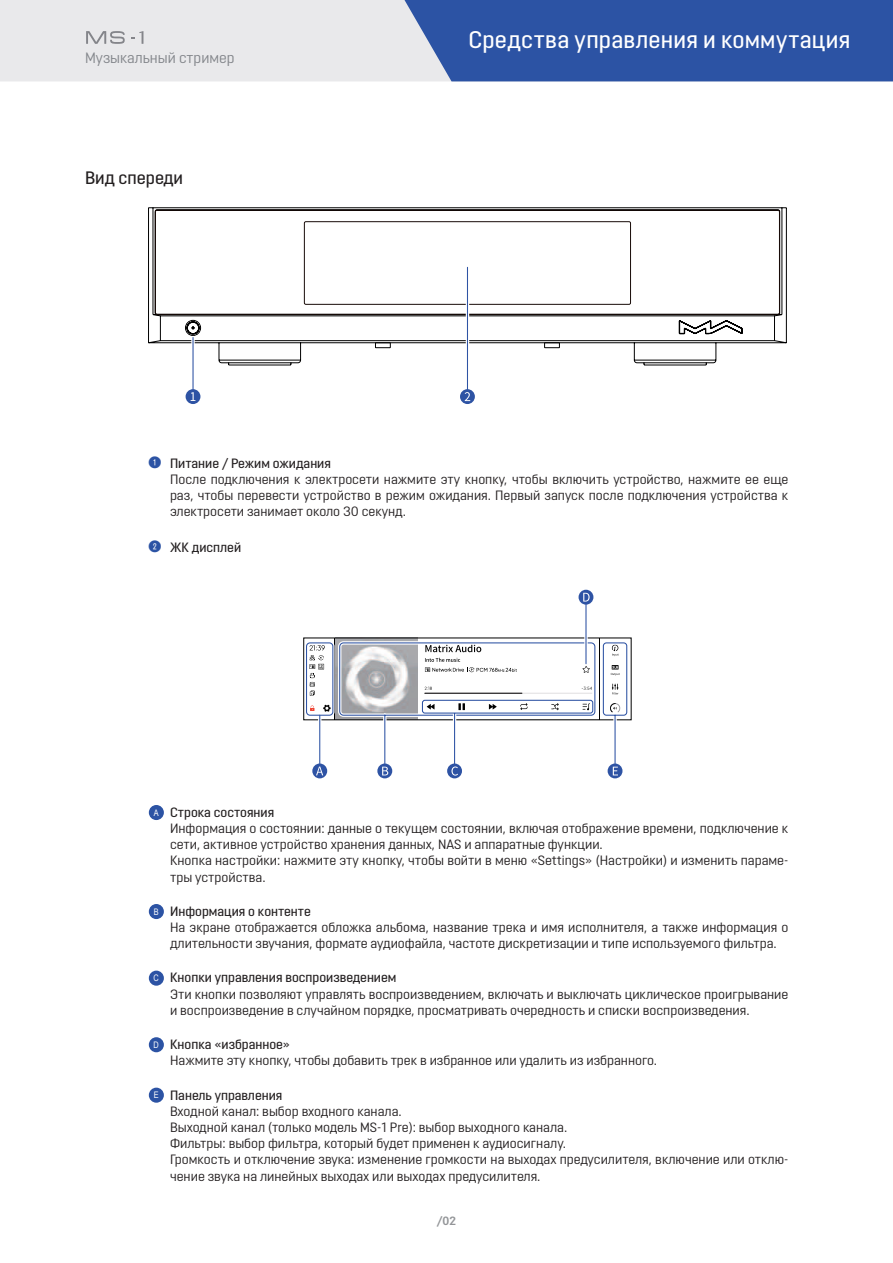
<style>
.page{position:relative;width:893px;height:1263px;background:#fff}
.page>*{position:absolute;margin:0;border:0;box-sizing:border-box;transform-origin:0 0}
.t1{font:500 24px "Opinion Pro";letter-spacing:.015em;color:#fff}
.t2{font:500 18px "Opinion Pro";color:#231f20}
.t3{font:15px "Opinion Pro";color:#83868b}
.t4{font:13.5px/16.2px "Opinion Pro";color:#231f20}
.t5{font:500 13.5px "Opinion Pro";color:#231f20}
.t6{font:700 12px "Opinion Pro";color:#939598}
.s1{font-family:"Circled Numbers";font-size:16.5px;color:#2c53a4}
.s2{font-weight:500}
.s3{font-family:"Circled Numbers";font-weight:400;font-size:16.5px;color:#2c53a4}
.s4{font-family:"Arial Narrow";font-size:9px;color:#fff}
</style>
<div class="page">
<div style="left:0;top:0;width:893px;height:81px;background:#e9e9eb"></div>
<div style="left:404px;top:0;width:489px;height:81px;background:#2c53a4"></div>
<svg style="left:86px;top:31px;width:39px;height:13px"></svg>
<svg style="left:131px;top:31px;width:12px;height:13px"></svg>
<svg style="left:148px;top:207px;width:639px;height:159px"></svg>
<svg style="left:678px;top:319px;width:65px;height:16px"></svg>
<svg style="left:155px;top:209px;width:625px;height:106px"></svg>
<svg style="left:375px;top:342px;width:185px;height:7px"></svg>
<hr style="left:191px;top:337px;width:4px;height:57px;background:#fff">
<hr style="left:192px;top:337px;width:2px;height:65px;background:#2e53a4">
<hr style="left:466px;top:270px;width:3px;height:127px;background:#fff">
<hr style="left:467px;top:267px;width:1px;height:124px;background:#2e53a4">
<div style="left:186px;top:389px;width:14px;height:15px;background:#2e53a4;border-radius:50%"></div>
<svg style="left:191px;top:392px;width:4px;height:9px"></svg>
<svg style="left:460px;top:389px;width:15px;height:15px"></svg>
<svg style="left:465px;top:392px;width:5px;height:9px"></svg>
<div style="left:312px;top:763px;width:15px;height:15px;background:#2e53a4;border-radius:50%"></div>
<div style="left:377px;top:763px;width:15px;height:15px;background:#2e53a4;border-radius:50%"></div>
<div style="left:608px;top:763px;width:14px;height:15px;background:#2e53a4;border-radius:50%"></div>
<svg style="left:584px;top:605px;width:4px;height:34px"></svg>
<hr style="left:585px;top:597px;width:1px;height:67px;background:#2e53a4">
<div style="left:579px;top:590px;width:14px;height:15px;background:#2e53a4;border-radius:50%"></div>
<svg style="left:583px;top:593px;width:7px;height:9px"></svg>
<div style="left:447px;top:763px;width:15px;height:15px;background:#2e53a4;border-radius:50%"></div>
<svg style="left:303px;top:639px;width:327px;height:137px"></svg>
<div style="left:149px;top:805px;width:15px;height:15px;background:#2c53a4;border-radius:50%"></div>
<div style="left:149px;top:904px;width:15px;height:15px;background:#2c53a4;border-radius:50%"></div>
<div style="left:149px;top:970px;width:15px;height:16px;background:#2c53a4;border-radius:50%"></div>
<div style="left:149px;top:1037px;width:15px;height:15px;background:#2c53a4;border-radius:50%"></div>
<div style="left:149px;top:1087px;width:15px;height:16px;background:#2c53a4;border-radius:50%"></div>
<p class="t3" style="left:85px;top:49px;width:151px">Музыкальный стример</p>
<h2 class="t2" style="left:85px;top:167px;width:100px">Вид спереди</h2>
<h1 class="t1" style="left:468px;top:26px;width:383px">Средства управления и коммутация</h1>
<p class="t4" style="left:170px;top:455px;width:620px;text-indent:-21px"><span class="s1">}</span> <span class="s2">Питание / Режим ожидания<br></span>После подключения к электросети нажмите эту кнопку, чтобы включить устройство, нажмите ее еще раз, чтобы перевести устройство в режим ожидания. Первый запуск после подключения устройства к электросети занимает около 30 секунд.</p>
<p class="t5" style="left:149px;top:540px;width:94px"><span class="s3">;</span> ЖК дисплей</p>
<p class="t4" style="left:170px;top:804px;width:620px;text-indent:-16px"><span class="s4">A</span> <span class="s2">Строка состояния<br></span>Информация о состоянии: данные о текущем состоянии, включая отображение времени, подключение к сети, активное устройство хранения данных, NAS и аппаратные функции.<br>Кнопка настройки: нажмите эту кнопку, чтобы войти в меню «Settings» (Настройки) и изменить параме&shy;тры устройства.</p>
<p class="t4" style="left:170px;top:903px;width:620px;text-indent:-16px"><span class="s4">B</span> <span class="s2">Информация о контенте<br></span>На экране отображается обложка альбома, название трека и имя исполнителя, а также информация о длительности звучания, формате аудиофайла, частоте дискретизации и типе используемого фильтра.</p>
<p class="t4" style="left:170px;top:969px;width:620px;text-indent:-17px"><span class="s4">C</span> <span class="s2">Кнопки управления воспроизведением<br></span>Эти кнопки позволяют управлять воспроизведением, включать и выключать циклическое проигрывание и воспроизведение в случайном порядке, просматривать очередность и списки воспроизведения.</p>
<p class="t4" style="left:170px;top:1036px;width:489px;text-indent:-17px"><span class="s4">D</span> <span class="s2">Кнопка «избранное»<br></span>Нажмите эту кнопку, чтобы добавить трек в избранное или удалить из избранного.</p>
<p class="t4" style="left:170px;top:1086px;width:620px;text-indent:-16px"><span class="s4">E</span> <span class="s2">Панель управления<br></span>Входной канал: выбор входного канала.<br>Выходной канал (только модель MS-1 Pre): выбор выходного канала.<br>Фильтры: выбор фильтра, который будет применен к аудиосигналу.<br>Громкость и отключение звука: изменение громкости на выходах предусилителя, включение или отклю&shy;чение звука на линейных выходах или выходах предусилителя.</p>
<p class="t6" style="left:437px;top:1213px;width:21px">/02</p>
</div>
